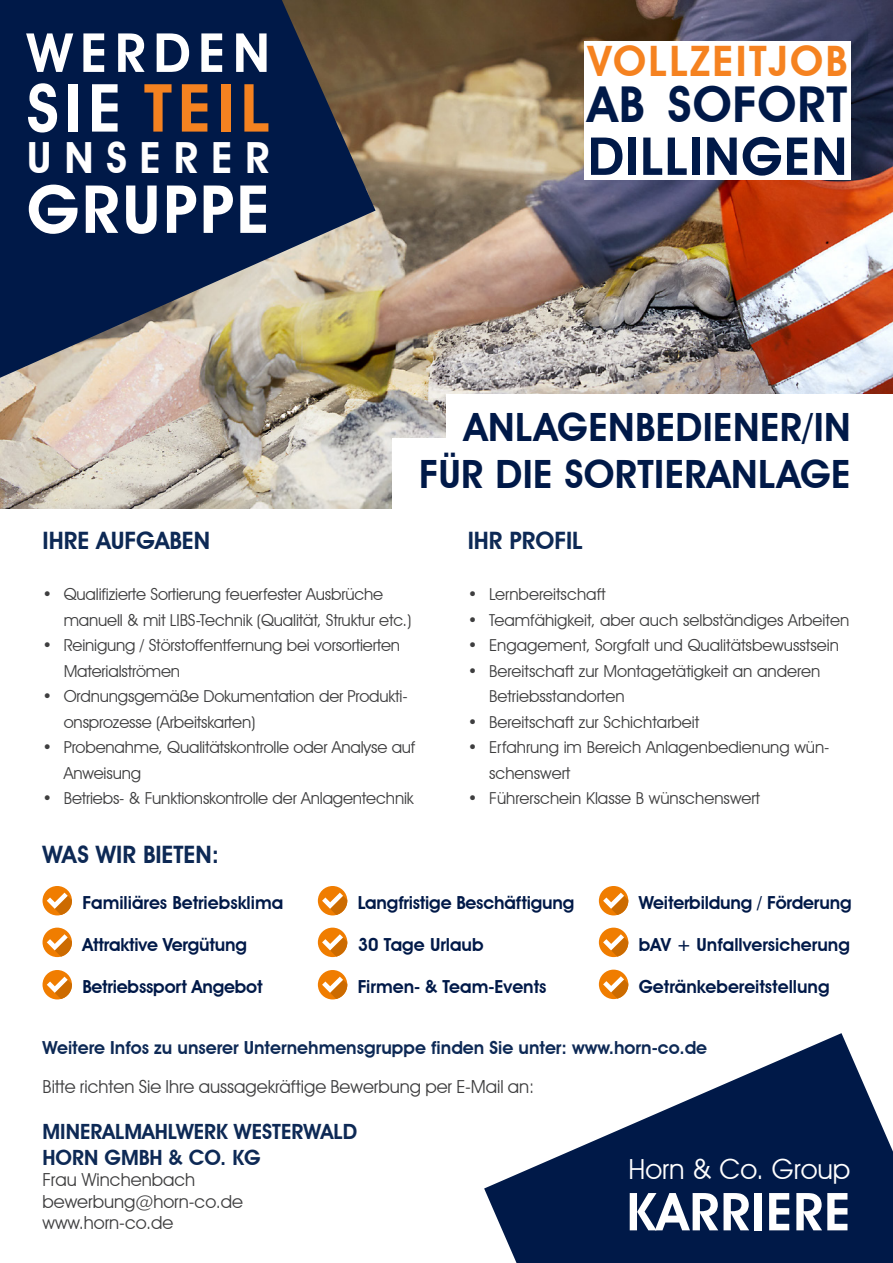
<style>
.page{position:relative;width:893px;height:1263px;background:#fff}
.page>*{position:absolute;margin:0;border:0;box-sizing:border-box;transform-origin:0 0}
.t1{font:600 66.6px "Avant Garde IT Cby BT";letter-spacing:.09em;color:#f58220}
.t2{font:600 66.6px "Avant Garde IT Cby BT";letter-spacing:.035em;color:#fff}
.t3{font:600 54.15px "Avant Garde IT Cby BT";letter-spacing:.14em;color:#fff}
.t4{font:600 52.5px "Avant Garde IT Cby BT";letter-spacing:.025em;color:#001948}
.t5{font:600 52.5px "Avant Garde IT Cby BT";letter-spacing:.02em;color:#fff}
.t6{font:600 49.5px "Avant Garde IT Cby BT";letter-spacing:.02em;color:#001948}
.t7{font:600 43.05px "Avant Garde IT Cby BT";letter-spacing:.295em;color:#fff}
.t8{font:600 42px "Avant Garde IT Cby BT";letter-spacing:.055em;color:#f58220}
.t9{font:600 39px/46.8px "Avant Garde IT Cby BT";letter-spacing:.01em;color:#001948;text-align:right}
.t10{font:27.75px "Avant Garde IT Cby BT";color:#fff}
.t11{font:600 24px "Avant Garde IT Cby BT";color:#0d2955}
.t12{font:600 21px/25.2px "Avant Garde IT Cby BT";color:#0d2955}
.t13{font:600 18px "Avant Garde IT Cby BT";color:#001948}
.t14{font:18px/21.6px "Avant Garde IT Cby BT";color:#3e3e3f}
.t15{font:600 18px "Avant Garde IT Cby BT";color:#0d2955}
.t16{font:16.5px/25.5px "Avant Garde IT Cby BT";letter-spacing:-.01em;color:#3e3e3f}
.s1{color:#fff}
</style>
<div class="page">
<img style="left:0;top:0;width:893px;height:509px">
<svg style="left:0;top:0;width:376px;height:378px;background:#344159"></svg>
<svg style="left:484px;top:1033px;width:409px;height:230px;fill:#001948"></svg>
<div style="left:584px;top:41px;width:267px;height:139px;background:#fff"></div>
<div style="left:446px;top:394px;width:447px;height:55px;background:#fff"></div>
<div style="left:393px;top:438px;width:500px;height:75px;background:#fff"></div>
<div style="left:43px;top:886px;width:29px;height:29px;background:#f07d00;border-radius:50%"></div>
<svg style="left:47px;top:893px;width:25px;height:22px"></svg>
<div style="left:43px;top:928px;width:29px;height:29px;background:#f07d00;border-radius:50%"></div>
<svg style="left:47px;top:934px;width:25px;height:22px"></svg>
<div style="left:43px;top:970px;width:29px;height:29px;background:#f07d00;border-radius:50%"></div>
<svg style="left:47px;top:977px;width:25px;height:22px"></svg>
<div style="left:599px;top:886px;width:29px;height:29px;background:#f07d00;border-radius:50%"></div>
<svg style="left:603px;top:893px;width:25px;height:22px"></svg>
<div style="left:599px;top:928px;width:29px;height:29px;background:#f07d00;border-radius:50%"></div>
<svg style="left:603px;top:934px;width:25px;height:22px"></svg>
<div style="left:599px;top:970px;width:29px;height:29px;background:#f07d00;border-radius:50%"></div>
<svg style="left:603px;top:976px;width:25px;height:22px"></svg>
<div style="left:318px;top:886px;width:29px;height:29px;background:#f07d00;border-radius:50%"></div>
<svg style="left:322px;top:893px;width:25px;height:22px"></svg>
<div style="left:318px;top:928px;width:29px;height:29px;background:#f07d00;border-radius:50%"></div>
<svg style="left:322px;top:934px;width:25px;height:22px"></svg>
<div style="left:318px;top:970px;width:29px;height:29px;background:#f07d00;border-radius:50%"></div>
<svg style="left:322px;top:977px;width:25px;height:22px"></svg>
<h2 class="t3" style="left:27px;top:20px;width:244px">WERDEN</h2>
<h1 class="t1" style="left:27px;top:68px;width:244px"><span class="s1">SIE</span> TEIL</h1>
<h3 class="t7" style="left:27px;top:132px;width:244px">UNSERER</h3>
<h1 class="t2" style="left:27px;top:169px;width:244px">GRUPPE</h1>
<h3 class="t8" style="left:588px;top:36px;width:261px">VOLLZEITJOB</h3>
<h3 class="t6" style="left:588px;top:75px;width:261px">AB SOFORT</h3>
<h3 class="t4" style="left:588px;top:125px;width:261px">DILLINGEN</h3>
<h3 class="t9" style="left:419px;top:403px;width:433px">ANLAGENBEDIENER/IN<br>FÜR DIE SORTIERANLAGE</h3>
<h3 class="t11" style="left:43px;top:526px;width:169px">IHRE AUFGABEN</h3>
<p class="t16" style="left:64px;top:582px;width:349px;text-indent:-21px">• Qualifizierte Sortierung feuerfester Ausbrüche manuell &amp; mit LIBS-Technik (Qualität, Struktur etc.)</p>
<p class="t16" style="left:64px;top:633px;width:338px;text-indent:-21px">• Reinigung / Störstoffentfernung bei vorsortierten<br>Materialströmen</p>
<p class="t16" style="left:64px;top:684px;width:345px;text-indent:-21px">• Ordnungsgemäße Dokumentation der Produkti&shy;onsprozesse (Arbeitskarten)</p>
<p class="t16" style="left:64px;top:735px;width:353px;text-indent:-21px">• Probenahme, Qualitätskontrolle oder Analyse auf<br>Anweisung</p>
<p class="t16" style="left:43px;top:786px;width:373px">• Betriebs- &amp; Funktionskontrolle der Anlagentechnik</p>
<h3 class="t11" style="left:468px;top:526px;width:117px">IHR PROFIL</h3>
<p class="t16" style="left:468px;top:582px;width:139px">• Lernbereitschaft</p>
<p class="t16" style="left:468px;top:607px;width:383px">• Teamfähigkeit, aber auch selbständiges Arbeiten</p>
<p class="t16" style="left:468px;top:633px;width:373px">• Engagement, Sorgfalt und Qualitätsbewusstsein</p>
<p class="t16" style="left:489px;top:658px;width:333px;text-indent:-21px">• Bereitschaft zur Montagetätigkeit an anderen<br>Betriebsstandorten</p>
<p class="t16" style="left:468px;top:709px;width:233px">• Bereitschaft zur Schichtarbeit</p>
<p class="t16" style="left:489px;top:735px;width:342px;text-indent:-21px">• Erfahrung im Bereich Anlagenbedienung wün&shy;schenswert</p>
<p class="t16" style="left:468px;top:786px;width:294px">• Führerschein Klasse B wünschenswert</p>
<h3 class="t11" style="left:43px;top:840px;width:178px">WAS WIR BIETEN:</h3>
<p class="t13" style="left:82px;top:891px;width:202px">Familiäres Betriebsklima</p>
<p class="t13" style="left:82px;top:933px;width:166px">Attraktive Vergütung</p>
<p class="t13" style="left:82px;top:975px;width:182px">Betriebssport Angebot</p>
<p class="t13" style="left:358px;top:891px;width:218px">Langfristige Beschäftigung</p>
<p class="t13" style="left:358px;top:933px;width:127px">30 Tage Urlaub</p>
<p class="t13" style="left:358px;top:975px;width:190px">Firmen- &amp; Team-Events</p>
<p class="t13" style="left:639px;top:891px;width:214px">Weiterbildung / Förderung</p>
<p class="t13" style="left:639px;top:933px;width:213px">bAV + Unfallversicherung</p>
<p class="t13" style="left:639px;top:975px;width:192px">Getränkebereitstellung</p>
<p class="t15" style="left:43px;top:1037px;width:666px">Weitere Infos zu unserer Unternehmensgruppe finden Sie unter: www.horn-co.de</p>
<p class="t14" style="left:43px;top:1075px;width:493px">Bitte richten Sie Ihre aussagekräftige Bewerbung per E-Mail an:</p>
<p class="t12" style="left:43px;top:1119px;width:316px">MINERALMAHLWERK WESTERWALD<br>HORN GMBH &amp; CO. KG</p>
<p class="t14" style="left:43px;top:1169px;width:202px">Frau Winchenbach bewerbung@horn-co.de www.horn-co.de</p>
<h3 class="t10" style="left:628px;top:1152px;width:224px">Horn &amp; Co. Group</h3>
<h3 class="t5" style="left:627px;top:1180px;width:225px">KARRIERE</h3>
</div>
